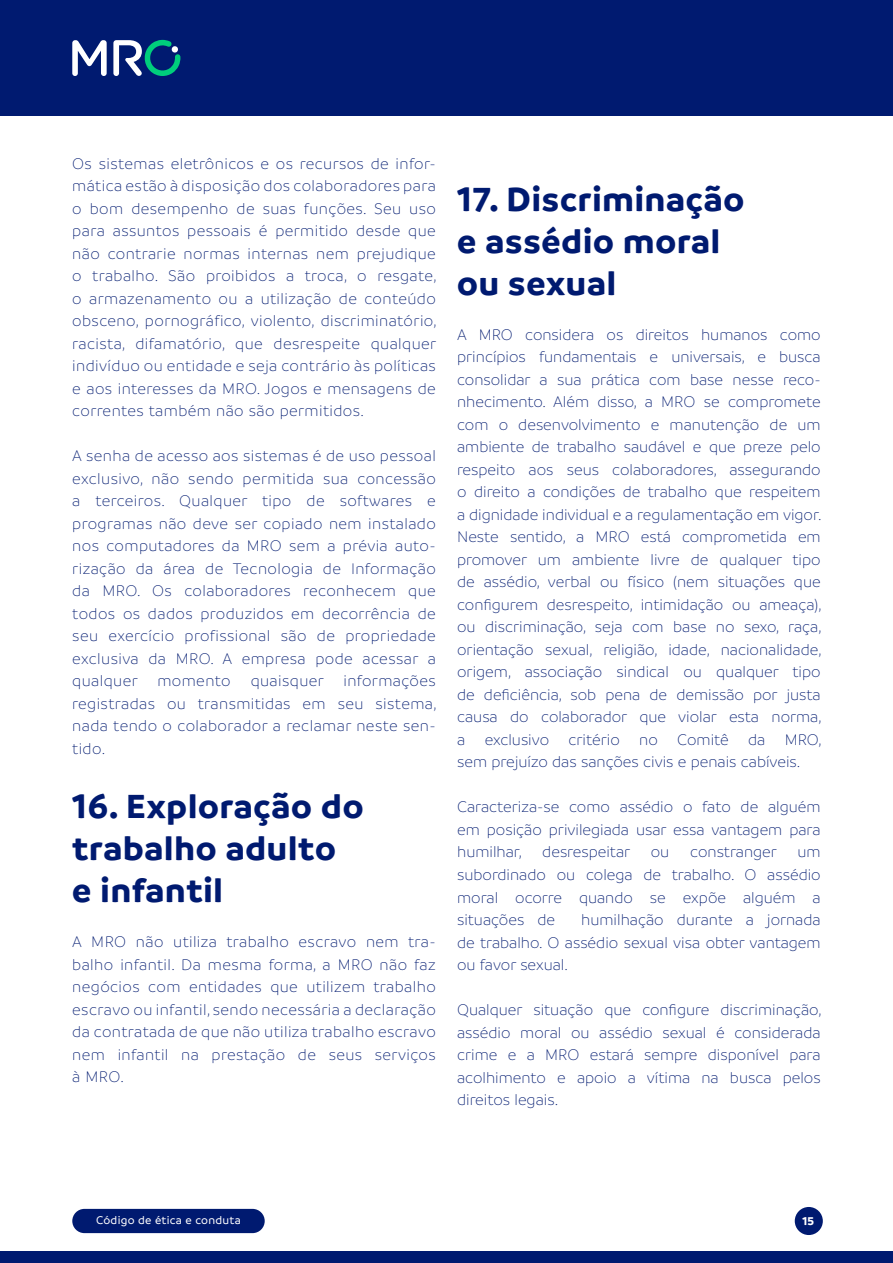
<style>
.page{position:relative;width:893px;height:1263px;background:#fff}
.page>*{position:absolute;margin:0;border:0;box-sizing:border-box;transform-origin:0 0}
.t1{font:700 36px/42px "Branding";letter-spacing:.025em;color:#001a70}
.t2{font:300 16.5px/22.5px "Branding";color:#001a70;text-align:justify}
.t3{font:500 12px "Branding";letter-spacing:.025em;color:#fff}
.t4{font:700 12px "Branding";color:#fff}
</style>
<div class="page">
<div style="left:795px;top:1207px;width:28px;height:28px;background:#001a70;border-radius:50%"></div>
<div style="left:0;top:0;width:893px;height:116px;background:#001a70"></div>
<svg style="left:72px;top:40px;width:35px;height:36px"></svg>
<svg style="left:113px;top:40px;width:68px;height:36px"></svg>
<div style="left:72px;top:1209px;width:193px;height:24px;background:#001a70;border-radius:12px"></div>
<div style="left:0;top:1251px;width:893px;height:12px;background:#001a70"></div>
<p class="t2" style="left:72px;top:152px;width:366px">Os sistemas eletrônicos e os recursos de infor&shy;mática estão à disposição dos colaboradores para o bom desempenho de suas funções. Seu uso para assuntos pessoais é permitido desde que não contrarie normas internas nem prejudique o trabalho. São proibidos a troca, o resgate, o armazenamento ou a utilização de conteúdo obsceno, pornográfico, violento, discriminatório, racista, difamatório, que desrespeite qualquer indivíduo ou entidade e seja contrário às políticas e aos interesses da MRO. Jogos e mensagens de correntes também não são permitidos.</p>
<p class="t2" style="left:72px;top:445px;width:366px">A senha de acesso aos sistemas é de uso pessoal exclusivo, não sendo permitida sua concessão a terceiros. Qualquer tipo de softwares e programas não deve ser copiado nem instalado nos computadores da MRO sem a prévia auto&shy;rização da área de Tecnologia de Informação da MRO. Os colaboradores reconhecem que todos os dados produzidos em decorrência de seu exercício profissional são de propriedade exclusiva da MRO. A empresa pode acessar a qualquer momento quaisquer informações registradas ou transmitidas em seu sistema, nada tendo o colaborador a reclamar neste sen&shy;tido.</p>
<h1 class="t1" style="left:72px;top:785px;width:293px">16. Exploração do trabalho adulto e infantil</h1>
<p class="t2" style="left:72px;top:931px;width:365px">A MRO não utiliza trabalho escravo nem tra&shy;balho infantil. Da mesma forma, a MRO não faz negócios com entidades que utilizem trabalho escravo ou infantil, sendo necessária a declaração da contratada de que não utiliza trabalho escravo nem infantil na prestação de seus serviços à MRO.</p>
<h1 class="t1" style="left:457px;top:178px;width:289px">17. Discriminação e assédio moral ou sexual</h1>
<p class="t2" style="left:457px;top:323px;width:366px">A MRO considera os direitos humanos como princípios fundamentais e universais, e busca consolidar a sua prática com base nesse reco&shy;nhecimento. Além disso, a MRO se compromete com o desenvolvimento e manutenção de um ambiente de trabalho saudável e que preze pelo respeito aos seus colaboradores, assegurando o direito a condições de trabalho que respeitem a dignidade individual e a regulamentação em vigor.<br>Neste sentido, a MRO está comprometida em promover um ambiente livre de qualquer tipo de assédio, verbal ou físico (nem situações que configurem desrespeito, intimidação ou ameaça), ou discriminação, seja com base no sexo, raça, orientação sexual, religião, idade, nacionalidade, origem, associação sindical ou qualquer tipo de deficiência, sob pena de demissão por justa causa do colaborador que violar esta norma, a exclusivo critério no Comitê da MRO, sem prejuízo das sanções civis e penais cabíveis.</p>
<p class="t2" style="left:457px;top:796px;width:365px">Caracteriza-se como assédio o fato de alguém em posição privilegiada usar essa vantagem para humilhar, desrespeitar ou</p>
<p class="t2" style="left:457px;top:841px;width:365px;text-indent:233px">constranger um subordinado ou colega de trabalho. O assédio moral ocorre quando se expõe alguém a situações de</p>
<p class="t2" style="left:457px;top:909px;width:365px;text-indent:124px">humilhação durante a jornada de trabalho. O assédio sexual visa obter vantagem ou favor sexual.</p>
<p class="t2" style="left:457px;top:999px;width:366px">Qualquer situação que configure discriminação, assédio moral ou assédio sexual é considerada crime e a MRO estará sempre disponível para acolhimento e apoio a vítima na busca pelos direitos legais.</p>
<p class="t3" style="left:96px;top:1214px;width:146px">Código de ética e conduta</p>
<p class="t4" style="left:802px;top:1214px;width:13px">15</p>
</div>
